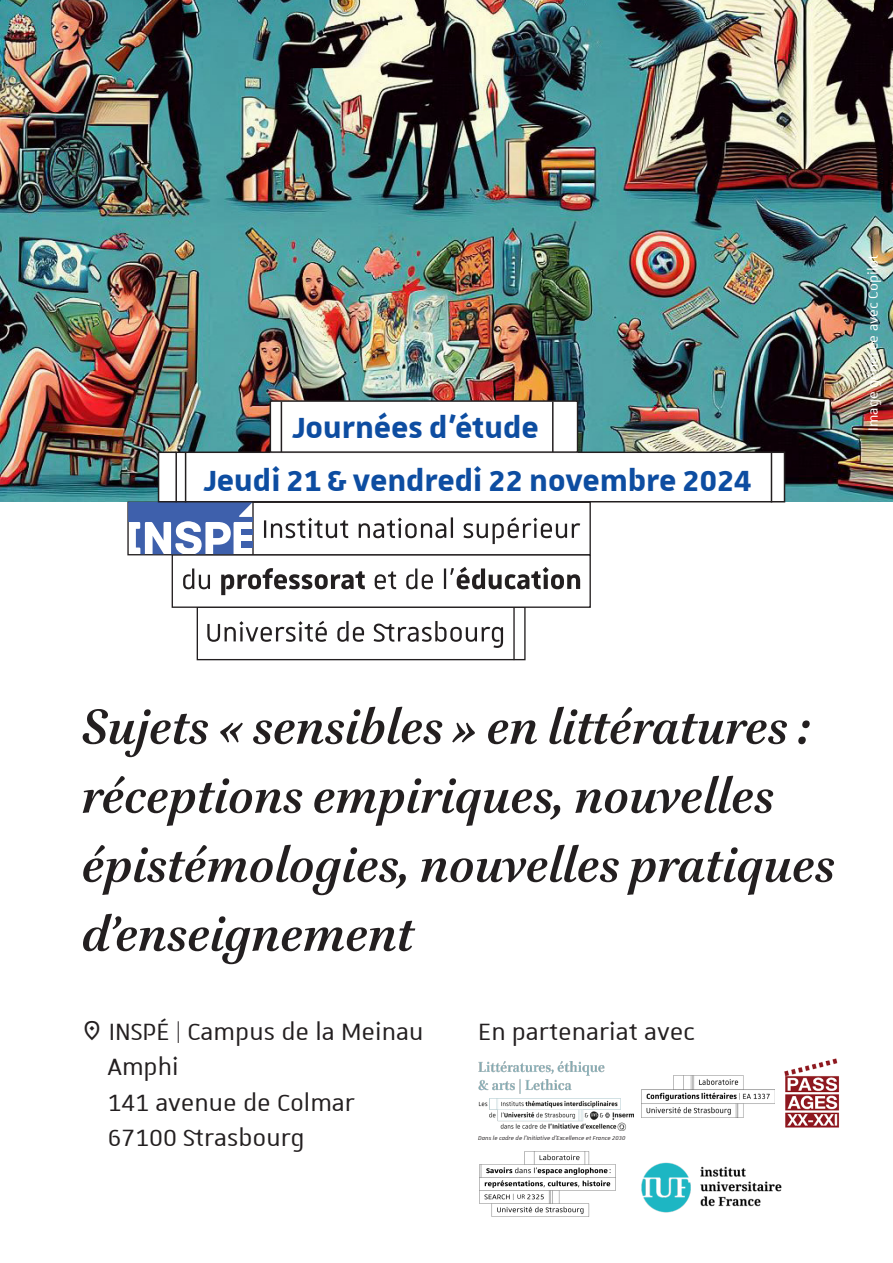
<style>
.page{position:relative;width:893px;height:1263px;background:#fff}
.page>*{position:absolute;margin:0;border:0;box-sizing:border-box;transform-origin:0 0}
.t1{font:italic 700 55.5px/69px "Brill";color:#231f20}
.t2{font:700 39px "Unistra A";color:#0d4da1}
.t3{font:31.5px "Unistra A";color:#231f20}
.t4{font:18px "Unistra A";color:#fff}
.t5{font:italic 7.5px "Unistra A";color:#231f20}
</style>
<div class="page">
<img style="left:0;top:0;width:893px;height:502px">
<div style="left:197px;top:606px;width:329px;height:54px;border:1px solid #231f20"></div>
<div style="left:172px;top:554px;width:419px;height:54px;border:1px solid #231f20"></div>
<div style="left:127px;top:502px;width:464px;height:53px;border:1px solid #231f20"></div>
<hr style="left:252px;top:502px;width:2px;height:53px;background:#231f20">
<hr style="left:513px;top:607px;width:2px;height:53px;background:#231f20">
<svg style="left:264px;top:517px;width:316px;height:27px"></svg>
<svg style="left:183px;top:567px;width:397px;height:28px"></svg>
<svg style="left:207px;top:621px;width:296px;height:27px"></svg>
<svg style="left:128px;top:502px;width:125px;height:52px"></svg>
<img style="left:478px;top:1061px;width:156px;height:70px">
<img style="left:479px;top:1151px;width:137px;height:65px">
<img style="left:641px;top:1162px;width:141px;height:51px">
<img style="left:784px;top:1058px;width:55px;height:70px">
<img style="left:641px;top:1075px;width:133px;height:42px">
<div style="left:159px;top:452px;width:625px;height:50px;background:#fff"></div>
<div style="left:158px;top:451px;width:627px;height:51px;border:2px solid #231f20"></div>
<div style="left:270px;top:401px;width:308px;height:51px;background:#fff"></div>
<div style="left:270px;top:400px;width:308px;height:53px;border:2px solid #231f20"></div>
<hr style="left:771px;top:452px;width:1px;height:50px;background:#231f20">
<hr style="left:175px;top:452px;width:2px;height:50px;background:#231f20">
<hr style="left:185px;top:452px;width:1px;height:50px;background:#231f20">
<hr style="left:552px;top:402px;width:2px;height:50px;background:#231f20">
<hr style="left:281px;top:402px;width:1px;height:50px;background:#231f20">
<p class="t2" style="left:292px;top:406px;width:248px">Journées d’étude</p>
<p class="t2" style="left:204px;top:459px;width:549px">Jeudi 21 &amp; vendredi 22 novembre 2024</p>
<p class="t4" style="left:864px;top:431px;width:177px;rotate:-90deg">Image générée avec Copilot</p>
<p class="t1" style="left:82px;top:694px;width:755px">Sujets « sensibles » en littératures : réceptions empiriques, nouvelles épistémologies, nouvelles pratiques d’enseignement</p>
<p class="t3" style="left:109px;top:1015px;width:316px">INSPÉ | Campus de la Meinau</p>
<p class="t3" style="left:107px;top:1051px;width:73px">Amphi</p>
<p class="t3" style="left:107px;top:1086px;width:249px">141 avenue de Colmar</p>
<p class="t3" style="left:107px;top:1122px;width:199px">67100 Strasbourg</p>
<p class="t3" style="left:478px;top:1015px;width:218px">En partenariat avec</p>
<p class="t5" style="left:478px;top:1134px;width:149px">Dans le cadre de l'Initiative d'Excellence et France 2030</p>
</div>
